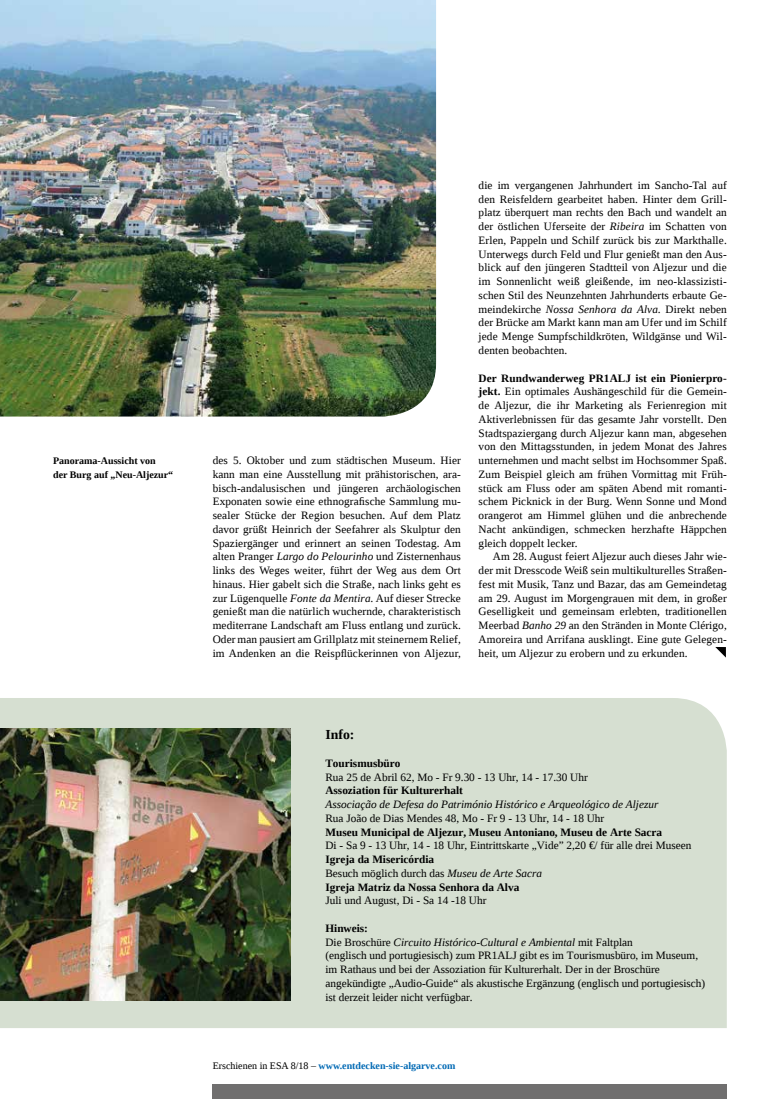
<style>
.page{position:relative;width:780px;height:1099px;background:#fff}
.page>*{position:absolute;margin:0;border:0;box-sizing:border-box;transform-origin:0 0}
.t1{font:700 13.75px "Liberation Serif";color:#000}
.t2{font:11.25px/13.8px "Liberation Serif";color:#000;text-align:justify}
.t3{font:700 11.25px/13.8px "Liberation Serif";color:#000}
.t4{font:italic 11.25px "Liberation Serif";color:#000}
.t5{font:700 10px "Liberation Serif";color:#0069b4}
.t6{font:700 10px/13.8px "Liberation Serif";color:#000}
.s1{font-style:italic}
.s2{font-weight:700}
.s3{font-weight:400}
.s4{font-weight:400;font-style:italic}
.s5{font-weight:400;color:#000}
</style>
<div class="page">
<div style="left:0;top:698px;width:726px;height:330px;background:#d6dfd1"></div>
<div style="left:213px;top:1084px;width:513px;height:14px;background:#706f6f"></div>
<svg style="left:715px;top:647px;width:10px;height:10px"></svg>
<img style="left:0;top:0;width:436px;height:416px">
<img style="left:0;top:728px;width:291px;height:272px">
<p class="t6" style="left:53px;top:453px;width:122px">Panorama-Aussicht von<br>der Burg auf „Neu-Aljezur“</p>
<p class="t2" style="left:213px;top:453px;width:250px">des 5. Oktober und zum städtischen Museum. Hier kann man eine Ausstellung mit prähistorischen, ara&shy;bisch-andalusischen und jüngeren archäologischen Exponaten sowie eine ethnografische Sammlung mu&shy;sealer Stücke der Region besuchen. Auf dem Platz davor grüßt Heinrich der Seefahrer als Skulptur den Spaziergänger und erinnert an seinen Todestag. Am alten Pranger <span class="s1">Largo do Pelourinho</span> und Zisternenhaus links des Weges weiter, führt der Weg aus dem Ort hinaus. Hier gabelt sich die Straße, nach links geht es zur Lügenquelle <span class="s1">Fonte da Mentira.</span> Auf dieser Strecke genießt man die natürlich wuchernde, charakteristisch mediterrane Landschaft am Fluss entlang und zurück.<br>Oder man pausiert am Grillplatz mit steinernem Relief, im Andenken an die Reispflückerinnen von Aljezur,</p>
<p class="t2" style="left:478px;top:178px;width:250px">die im vergangenen Jahrhundert im Sancho-Tal auf den Reisfeldern gearbeitet haben. Hinter dem Grill&shy;platz überquert man rechts den Bach und wandelt an der östlichen Uferseite der <span class="s1">Ribeira</span> im Schatten von Erlen, Pappeln und Schilf zurück bis zur Markthalle.<br>Unterwegs durch Feld und Flur genießt man den Aus&shy;blick auf den jüngeren Stadtteil von Aljezur und die im Sonnenlicht weiß gleißende, im neo-klassizisti&shy;schen Stil des Neunzehnten Jahrhunderts erbaute Ge&shy;meindekirche <span class="s1">Nossa Senhora da Alva.</span> Direkt neben der Brücke am Markt kann man am Ufer und im Schilf jede Menge Sumpfschildkröten, Wildgänse und Wil&shy;denten beobachten.</p>
<p class="t2" style="left:478px;top:371px;width:250px"><span class="s2">Der Rundwanderweg PR1ALJ ist ein Pionierpro&shy;jekt.</span> Ein optimales Aushängeschild für die Gemein&shy;de Aljezur, die ihr Marketing als Ferienregion mit Aktiverlebnissen für das gesamte Jahr vorstellt. Den Stadtspaziergang durch Aljezur kann man, abgesehen von den Mittagsstunden, in jedem Monat des Jahres unternehmen und macht selbst im Hochsommer Spaß.<br>Zum Beispiel gleich am frühen Vormittag mit Früh&shy;stück am Fluss oder am späten Abend mit romanti&shy;schem Picknick in der Burg. Wenn Sonne und Mond orangerot am Himmel glühen und die anbrechende Nacht ankündigen, schmecken herzhafte Häppchen gleich doppelt lecker.</p>
<p class="t2" style="left:478px;top:549px;width:250px;text-indent:14px">Am 28. August feiert Aljezur auch dieses Jahr wie&shy;der mit Dresscode Weiß sein multikulturelles Straßen&shy;fest mit Musik, Tanz und Bazar, das am Gemeindetag am 29. August im Morgengrauen mit dem, in großer Geselligkeit und gemeinsam erlebten, traditionellen Meerbad <span class="s1">Banho 29</span> an den Stränden in Monte Clérigo, Amoreira und Arrifana ausklingt. Eine gute Gelegen&shy;heit, um Aljezur zu erobern und zu erkunden.</p>
<p class="t1" style="left:325px;top:725px;width:31px">Info:</p>
<p class="t3" style="left:325px;top:756px;width:77px">Tourismusbüro</p>
<p class="t2" style="left:325px;top:769px;width:264px">Rua 25 de Abril 62, Mo - Fr 9.30 - 13 Uhr, 14 - 17.30 Uhr</p>
<p class="t3" style="left:325px;top:783px;width:139px">Assoziation für Kulturerhalt</p>
<p class="t4" style="left:325px;top:797px;width:334px">Associação de Defesa do Património Histórico e Arqueológico de Aljezur</p>
<p class="t2" style="left:325px;top:811px;width:280px">Rua João de Dias Mendes 48, Mo - Fr 9 - 13 Uhr, 14 - 18 Uhr</p>
<p class="t3" style="left:325px;top:824px;width:338px">Museu Municipal de Aljezur, Museu Antoniano, Museu de Arte Sacra</p>
<p class="t2" style="left:325px;top:838px;width:367px">Di - Sa 9 - 13 Uhr, 14 - 18 Uhr, Eintrittskarte „Vide” 2,20 €/ für alle drei Museen</p>
<p class="t3" style="left:325px;top:852px;width:218px">Igreja da Misericórdia<br><span class="s3">Besuch möglich durch das</span> <span class="s4">Museu de Arte Sacra<br></span>Igreja Matriz da Nossa Senhora da Alva</p>
<p class="t2" style="left:325px;top:893px;width:162px">Juli und August, Di - Sa 14 -18 Uhr</p>
<p class="t2" style="left:325px;top:921px;width:381px;text-align:left"><span class="s2">Hinweis:<br></span>Die Broschüre <span class="s1">Circuito Histórico-Cultural e Ambiental</span> mit Faltplan<br>(englisch und portugiesisch) zum PR1ALJ gibt es im Tourismusbüro, im Museum, im Rathaus und bei der Assoziation für Kulturerhalt. Der in der Broschüre angekündigte „Audio-Guide“ als akustische Ergänzung (englisch und portugiesisch) ist derzeit leider nicht verfügbar.</p>
<p class="t5" style="left:213px;top:1059px;width:244px"><span class="s5">Erschienen in ESA 8/18 –</span> www.entdecken-sie-algarve.com</p>
</div>
